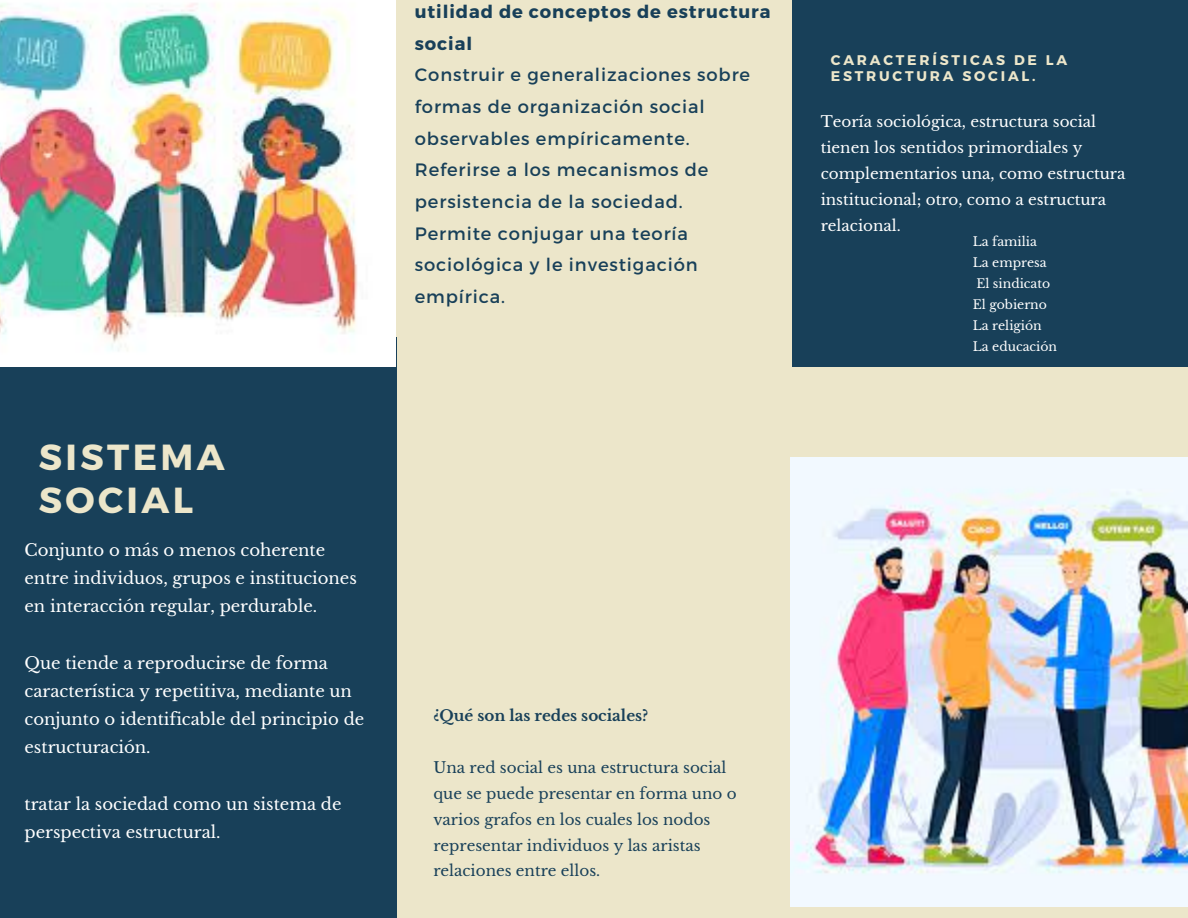
<style>
.page{position:relative;width:1188px;height:918px;background:#ece6ca}
.page>*{position:absolute;margin:0;border:0;box-sizing:border-box;transform-origin:0 0}
.t1{font:700 36.3px/42.8px "Montserrat";letter-spacing:.095em;color:#ece6ca}
.t2{font:18px/31.7px "Montserrat";letter-spacing:.05em;color:#184059}
.t3{font:700 18px/31.7px "Montserrat";letter-spacing:.05em;color:#184059}
.t4{font:16.5px/28.2px "Libre Baskerville";color:#fff}
.t5{font:15.15px/25.8px "Libre Baskerville";color:#184059}
.t6{font:15.15px/25.8px "Libre Baskerville";color:#fff}
.t7{font:700 15.15px "Libre Baskerville";color:#184059}
.t8{font:700 13.95px/15.8px "Montserrat";letter-spacing:.2em;color:#ece6ca}
.t9{font:12.45px "Libre Baskerville";color:#fff}
</style>
<div class="page">
<div style="left:792px;top:0;width:396px;height:366px;background:#184059"></div>
<div style="left:0;top:338px;width:396px;height:580px;background:#184059"></div>
<img style="left:0;top:0;width:396px;height:367px">
<img style="left:791px;top:457px;width:397px;height:449px">
<p class="t1" style="left:39px;top:434px;width:187px">SISTEMA<br>SOCIAL</p>
<p class="t4" style="left:25px;top:536px;width:334px">Conjunto o más o menos coherente entre individuos, grupos e instituciones en interacción regular, perdurable.</p>
<p class="t4" style="left:25px;top:649px;width:341px">Que tiende a reproducirse de forma característica y repetitiva, mediante un conjunto o identificable del principio de estructuración.</p>
<p class="t4" style="left:25px;top:790px;width:318px">tratar la sociedad como un sistema de perspectiva estructural.</p>
<p class="t3" style="left:415px;top:-5px;width:357px">utilidad de conceptos de estructura social</p>
<p class="t2" style="left:415px;top:58px;width:337px">Construir e generalizaciones sobre formas de organización social observables empíricamente.</p>
<p class="t2" style="left:415px;top:153px;width:295px">Referirse a los mecanismos de persistencia de la sociedad.</p>
<p class="t2" style="left:415px;top:217px;width:284px">Permite conjugar una teoría sociológica y le investigación empírica.</p>
<p class="t9" style="left:973px;top:234px;width:66px">La familia</p>
<p class="t8" style="left:831px;top:51px;width:238px">CARACTERÍSTICAS DE LA<br>ESTRUCTURA SOCIAL.</p>
<p class="t6" style="left:821px;top:109px;width:306px">Teoría sociológica, estructura social tienen los sentidos primordiales y complementarios una, como estructura institucional; otro, como a estructura relacional.</p>
<p class="t9" style="left:973px;top:255px;width:75px">La empresa</p>
<p class="t9" style="left:976px;top:276px;width:75px">El sindicato</p>
<p class="t9" style="left:973px;top:297px;width:76px">El gobierno</p>
<p class="t9" style="left:973px;top:318px;width:71px">La religión</p>
<p class="t9" style="left:973px;top:339px;width:86px">La educación</p>
<p class="t7" style="left:433px;top:707px;width:216px">¿Qué son las redes sociales?</p>
<p class="t5" style="left:433px;top:755px;width:305px">Una red social es una estructura social que se puede presentar en forma uno o varios grafos en los cuales los nodos representar individuos y las aristas relaciones entre ellos.</p>
</div>
